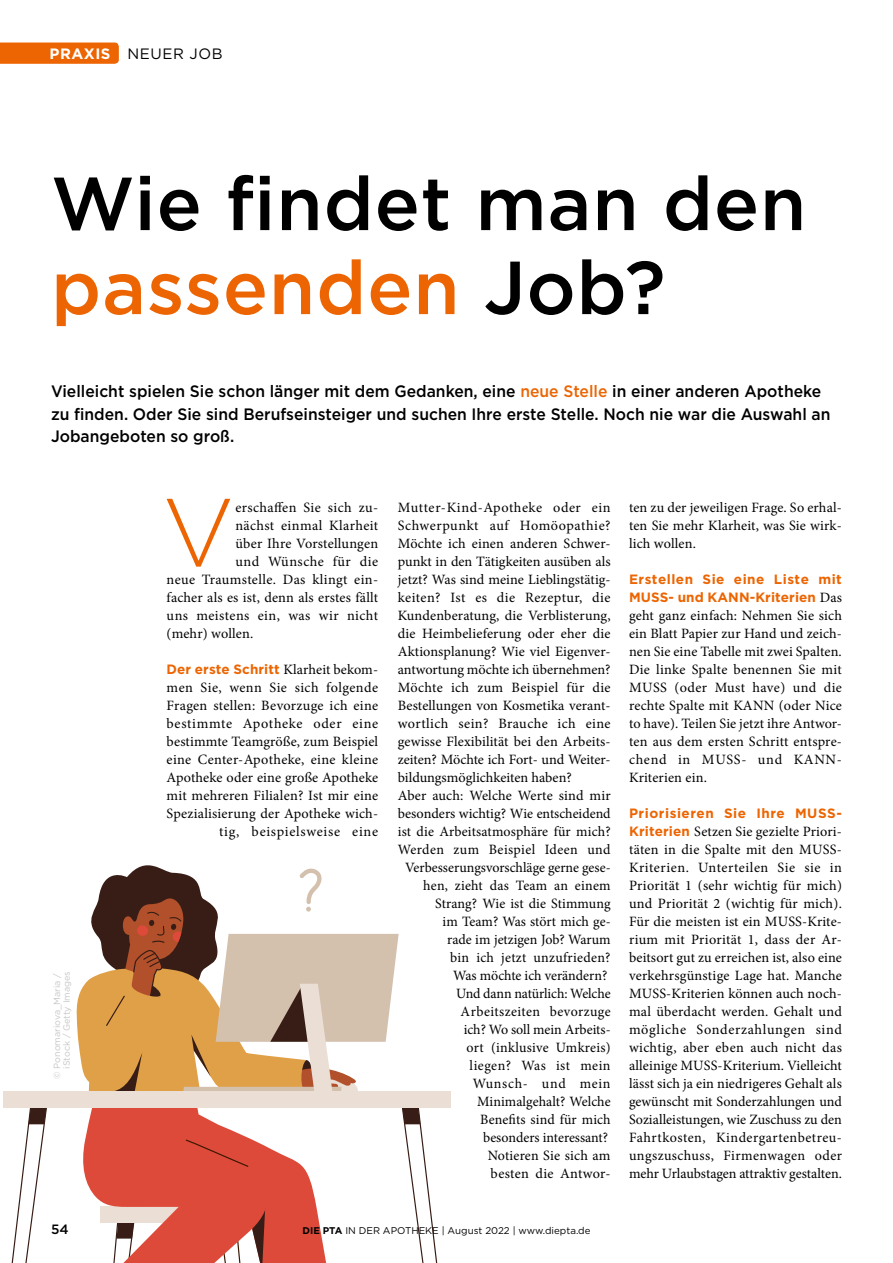
<style>
.page{position:relative;width:893px;height:1263px;background:#fff}
.page>*{position:absolute;margin:0;border:0;box-sizing:border-box;transform-origin:0 0}
.t1{font:300 96.15px "Gotham";color:#ec6502}
.t2{font:500 75px/84px "Gotham";letter-spacing:.01em;color:#000}
.t3{font:500 16.5px/22.5px "Gotham";color:#000;scale:.95 1}
.t4{font:15px "Gotham";letter-spacing:.04em;color:#000}
.t5{font:700 15px "Gotham";letter-spacing:.04em;color:#fff}
.t6{font:14.25px/18px "Minion Pro";letter-spacing:.01em;color:#000}
.t7{font:14.25px "Minion Pro";letter-spacing:.035em;color:#000}
.t8{font:14.25px "Minion Pro";letter-spacing:.03em;color:#000}
.t9{font:14.25px "Minion Pro";letter-spacing:-.01em;color:#000}
.t10{font:14.25px "Minion Pro";letter-spacing:.05em;color:#000}
.t11{font:700 13.5px/18px "Gotham";letter-spacing:.035em;color:#ec6502}
.t12{font:700 13.5px "Gotham";letter-spacing:.005em;color:#ec6502}
.t13{font:500 13.5px "Gotham";color:#000}
.t14{font:9.75px "Gotham";color:#000}
.t15{font:9px/9.8px "Gotham";color:#c5c6c6;text-align:right}
.s1{color:#ec6502}
.s2{font-family:"Minion Pro";font-weight:400;font-size:14.25px;color:#000}
.s3{font-weight:700}
.s4{font-family:"Gotham";font-weight:700;font-size:13.5px;color:#ec6502}
</style>
<div class="page">
<div style="left:0;top:43px;width:119px;height:21px;background:#ec6502"></div>
<svg style="left:11px;top:1108px;width:36px;height:155px"></svg>
<div style="left:3px;top:1091px;width:447px;height:17px;background:#eaded5"></div>
<svg style="left:76px;top:865px;width:362px;height:398px"></svg>
<p class="t5" style="left:50px;top:44px;width:63px">PRAXIS</p>
<p class="t4" style="left:127px;top:44px;width:97px">NEUER JOB</p>
<h2 class="t2" style="left:51px;top:161px;width:757px">Wie findet man den <span class="s1">passenden</span> Job?</h2>
<p class="t3" style="left:51px;top:380px;width:822px">Vielleicht spielen Sie schon länger mit dem Gedanken, eine <span class="s1">neue Stelle</span> in einer anderen Apotheke zu finden. Oder Sie sind Berufseinsteiger und suchen Ihre erste Stelle. Noch nie war die Auswahl an<br>Jobangeboten so groß.</p>
<p class="t15" style="left:52px;top:1079px;width:109px;rotate:-90deg">© Ponomariova_Maria / iStock / Getty Images</p>
<h1 class="t1" style="left:162px;top:471px;width:74px">V</h1>
<p class="t6" style="left:235px;top:499px;width:144px">erschaffen Sie sich zu-</p>
<p class="t6" style="left:235px;top:517px;width:144px">nächst einmal Klarheit</p>
<p class="t6" style="left:235px;top:535px;width:144px">über Ihre Vorstellungen</p>
<p class="t7" style="left:235px;top:552px;width:144px">und Wünsche für die</p>
<p class="t6" style="left:167px;top:571px;width:213px">neue Traumstelle. Das klingt ein-</p>
<p class="t6" style="left:167px;top:589px;width:213px">facher als es ist, denn als erstes fällt</p>
<p class="t7" style="left:167px;top:606px;width:213px">uns meistens ein, was wir nicht</p>
<p class="t6" style="left:167px;top:625px;width:88px">(mehr) wollen.</p>
<p class="t12" style="left:167px;top:660px;width:213px">Der erste Schritt <span class="s2">Klarheit bekom-</span></p>
<p class="t6" style="left:167px;top:679px;width:213px;text-align:right">men Sie, wenn Sie sich folgende Fragen stellen: Bevorzuge ich eine bestimmte Apotheke oder eine bestimmte Teamgröße, zum Beispiel eine Center-Apotheke, eine kleine Apotheke oder eine große Apotheke mit mehreren Filialen? Ist mir eine Spezialisierung der Apotheke wich&shy;tig, beispielsweise eine</p>
<p class="t7" style="left:398px;top:498px;width:214px">Mutter-Kind-Apotheke oder ein</p>
<p class="t7" style="left:398px;top:516px;width:214px">Schwerpunkt auf Homöopathie?</p>
<p class="t6" style="left:398px;top:535px;width:214px">Möchte ich einen anderen Schwer-</p>
<p class="t6" style="left:398px;top:553px;width:214px">punkt in den Tätigkeiten ausüben als</p>
<p class="t6" style="left:398px;top:571px;width:214px">jetzt? Was sind meine Lieblingstätig-</p>
<p class="t8" style="left:398px;top:588px;width:214px">keiten? Ist es die Rezeptur, die</p>
<p class="t6" style="left:398px;top:607px;width:214px">Kundenberatung, die Verblisterung,</p>
<p class="t6" style="left:398px;top:625px;width:214px">die Heimbelieferung oder eher die</p>
<p class="t6" style="left:398px;top:643px;width:214px">Aktionsplanung? Wie viel Eigenver-</p>
<p class="t6" style="left:398px;top:661px;width:214px">antwortung möchte ich übernehmen?</p>
<p class="t6" style="left:398px;top:679px;width:214px">Möchte ich zum Beispiel für die</p>
<p class="t6" style="left:398px;top:697px;width:214px">Bestellungen von Kosmetika verant-</p>
<p class="t8" style="left:398px;top:714px;width:214px">wortlich sein? Brauche ich eine</p>
<p class="t6" style="left:398px;top:733px;width:214px">gewisse Flexibilität bei den Arbeits-</p>
<p class="t6" style="left:398px;top:751px;width:214px">zeiten? Möchte ich Fort- und Weiter-</p>
<p class="t6" style="left:398px;top:769px;width:176px">bildungsmöglichkeiten haben?</p>
<p class="t6" style="left:398px;top:787px;width:214px">Aber auch: Welche Werte sind mir</p>
<p class="t6" style="left:398px;top:805px;width:214px">besonders wichtig? Wie entscheidend</p>
<p class="t6" style="left:398px;top:823px;width:214px">ist die Arbeitsatmosphäre für mich?</p>
<p class="t8" style="left:398px;top:840px;width:214px">Werden zum Beispiel Ideen und</p>
<p class="t6" style="left:405px;top:859px;width:207px">Verbesserungsvorschläge gerne gese-</p>
<p class="t6" style="left:423px;top:877px;width:189px">hen, zieht das Team an einem</p>
<p class="t6" style="left:435px;top:895px;width:177px">Strang? Wie ist die Stimmung</p>
<p class="t6" style="left:443px;top:913px;width:170px">im Team? Was stört mich ge-</p>
<p class="t6" style="left:447px;top:931px;width:165px">rade im jetzigen Job? Warum</p>
<p class="t6" style="left:450px;top:949px;width:162px">bin ich jetzt unzufrieden?</p>
<p class="t6" style="left:453px;top:967px;width:156px">Was möchte ich verändern?</p>
<p class="t9" style="left:456px;top:984px;width:156px">Und dann natürlich: Welche</p>
<p class="t8" style="left:461px;top:1002px;width:152px">Arbeitszeiten bevorzuge</p>
<p class="t6" style="left:464px;top:1021px;width:148px">ich? Wo soll mein Arbeits-</p>
<p class="t6" style="left:467px;top:1039px;width:145px">ort (inklusive Umkreis)</p>
<p class="t7" style="left:470px;top:1056px;width:142px">liegen? Was ist mein</p>
<p class="t10" style="left:473px;top:1074px;width:139px">Wunsch- und mein</p>
<p class="t6" style="left:477px;top:1093px;width:135px">Minimalgehalt? Welche</p>
<p class="t6" style="left:480px;top:1111px;width:132px">Benefits sind für mich</p>
<p class="t6" style="left:483px;top:1129px;width:126px">besonders interessant?</p>
<p class="t6" style="left:488px;top:1147px;width:124px">Notieren Sie sich am</p>
<p class="t6" style="left:491px;top:1165px;width:121px">besten die Antwor-</p>
<p class="t13" style="left:51px;top:1220px;width:19px">54</p>
<p class="t14" style="left:302px;top:1224px;width:290px"><span class="s3">DIE PTA</span> IN DER APOTHEKE | August 2022 | www.diepta.de</p>
<p class="t6" style="left:629px;top:499px;width:214px;text-align:justify">ten zu der jeweiligen Frage. So erhal&shy;ten Sie mehr Klarheit, was Sie wirk&shy;lich wollen.</p>
<p class="t11" style="left:629px;top:570px;width:214px">Erstellen Sie eine Liste mit<br>MUSS- und KANN-Kriterien <span class="s2">Das</span></p>
<p class="t6" style="left:629px;top:607px;width:214px">geht ganz einfach: Nehmen Sie sich ein Blatt Papier zur Hand und zeich&shy;nen Sie eine Tabelle mit zwei Spalten.<br>Die linke Spalte benennen Sie mit<br>MUSS (oder Must have) und die rechte Spalte mit KANN (oder Nice to have). Teilen Sie jetzt ihre Antwor&shy;ten aus dem ersten Schritt entspre&shy;chend in MUSS- und KANN--<br>Kriterien ein.</p>
<p class="t11" style="left:629px;top:804px;width:214px">Priorisieren Sie Ihre MUSS-</p>
<p class="t6" style="left:629px;top:823px;width:214px"><span class="s4">Kriterien</span> Setzen Sie gezielte Priori&shy;täten in die Spalte mit den MUSS-- Kriterien. Unterteilen Sie sie in Priorität 1 (sehr wichtig für mich) und Priorität 2 (wichtig für mich).<br>Für die meisten ist ein MUSS-Krite&shy;rium mit Priorität 1, dass der Ar&shy;beitsort gut zu erreichen ist, also eine verkehrsgünstige Lage hat. Manche MUSS-Kriterien können auch noch&shy;mal überdacht werden. Gehalt und mögliche Sonderzahlungen sind wichtig, aber eben auch nicht das alleinige MUSS-Kriterium. Vielleicht lässt sich ja ein niedrigeres Gehalt als gewünscht mit Sonderzahlungen und Sozialleistungen, wie Zuschuss zu den Fahrtkosten, Kindergartenbetreu&shy;ungszuschuss, Firmenwagen oder mehr Urlaubstagen attraktiv gestalten.</p>
</div>
